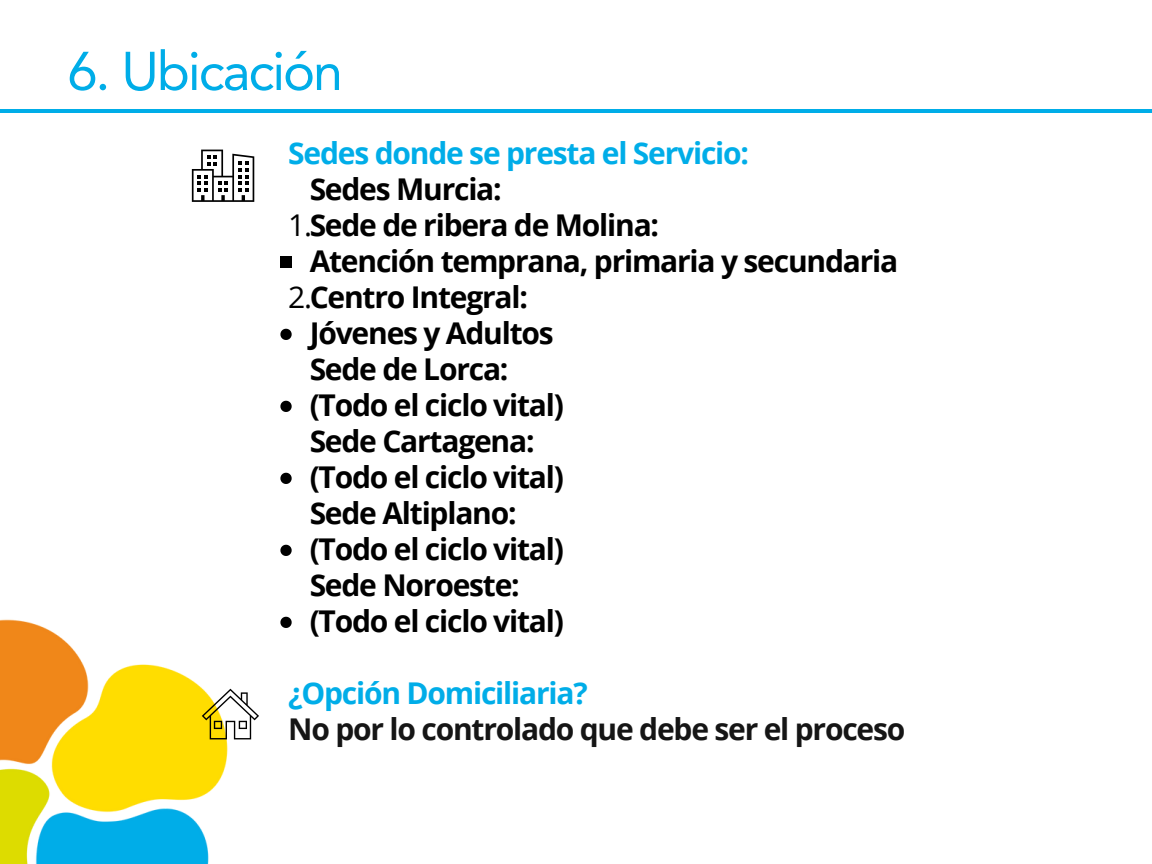
<style>
.page{position:relative;width:1152px;height:864px;background:#fff}
.page>*{position:absolute;margin:0;border:0;box-sizing:border-box;transform-origin:0 0}
.t1{font:54px "Avenir LT Pro";letter-spacing:-.04em;color:#00ade8}
.t2{font:700 30px "Open Sans";letter-spacing:-.04em;color:#000}
.t3{font:700 30px "Open Sans";letter-spacing:-.04em;color:#00ade8}
.t4{font:700 30px "Open Sans";letter-spacing:-.04em;color:#151515}
.s1{font-weight:400}
</style>
<div class="page">
<img style="left:0;top:619px;width:239px;height:245px">
<hr style="left:0;top:109px;width:1152px;height:3px;background:#00ade8">
<div style="left:280px;top:257px;width:12px;height:11px;background:#000"></div>
<svg style="left:280px;top:329px;width:12px;height:11px"></svg>
<svg style="left:280px;top:401px;width:12px;height:11px"></svg>
<svg style="left:280px;top:473px;width:12px;height:11px"></svg>
<svg style="left:280px;top:545px;width:12px;height:11px"></svg>
<svg style="left:280px;top:617px;width:12px;height:11px"></svg>
<svg style="left:192px;top:150px;width:62px;height:52px"></svg>
<svg style="left:202px;top:689px;width:57px;height:50px"></svg>
<p class="t1" style="left:68px;top:49px;width:277px">6. Ubicación</p>
<p class="t3" style="left:288px;top:132px;width:462px">Sedes donde se presta el Servicio:</p>
<p class="t2" style="left:310px;top:168px;width:194px">Sedes Murcia:</p>
<p class="t2" style="left:288px;top:204px;width:372px"><span class="s1">1.</span>Sede de ribera de Molina:</p>
<p class="t2" style="left:310px;top:240px;width:590px">Atención temprana, primaria y secundaria</p>
<p class="t2" style="left:288px;top:276px;width:241px"><span class="s1">2.</span>Centro Integral:</p>
<p class="t2" style="left:310px;top:312px;width:246px">Jóvenes y Adultos</p>
<p class="t2" style="left:310px;top:348px;width:200px">Sede de Lorca:</p>
<p class="t2" style="left:310px;top:384px;width:256px">(Todo el ciclo vital)</p>
<p class="t2" style="left:310px;top:420px;width:226px">Sede Cartagena:</p>
<p class="t2" style="left:310px;top:456px;width:256px">(Todo el ciclo vital)</p>
<p class="t2" style="left:310px;top:492px;width:209px">Sede Altiplano:</p>
<p class="t2" style="left:310px;top:528px;width:256px">(Todo el ciclo vital)</p>
<p class="t2" style="left:310px;top:564px;width:212px">Sede Noroeste:</p>
<p class="t2" style="left:310px;top:600px;width:256px">(Todo el ciclo vital)</p>
<p class="t3" style="left:288px;top:672px;width:301px">¿Opción Domiciliaria?</p>
<p class="t4" style="left:288px;top:708px;width:619px">No por lo controlado que debe ser el proceso</p>
</div>
